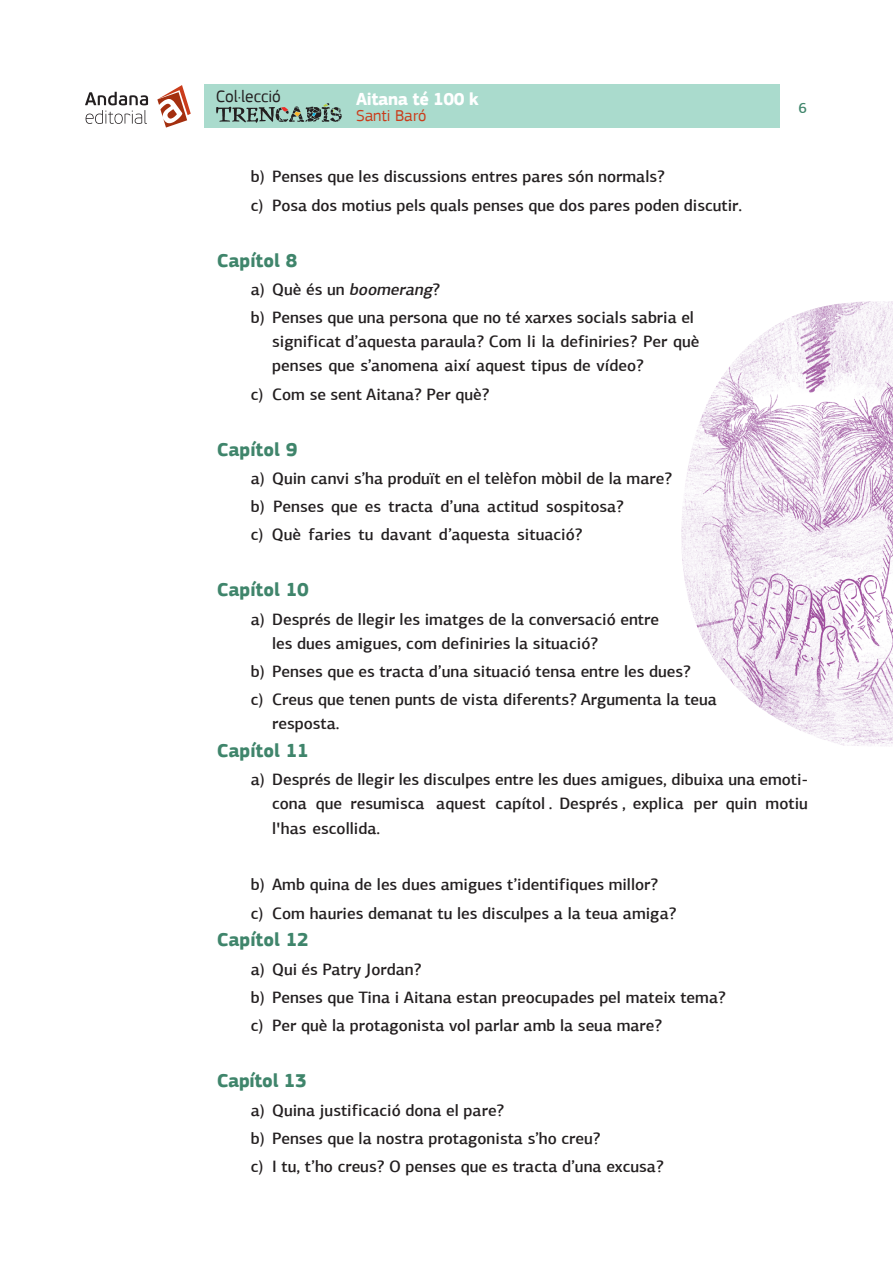
<style>
.page{position:relative;width:893px;height:1263px;background:#fff}
.page>*{position:absolute;margin:0;border:0;box-sizing:border-box;transform-origin:0 0}
.t1{font:700 19.5px "PF Square Sans Pro";color:#3f856b}
.t2{font:700 18px "PF Square Sans Pro";letter-spacing:-.025em;color:#fff}
.t3{font:17.25px "PF Square Sans Pro";color:#231f20}
.t4{font:500 16.5px/28.2px "PF Agora Sans Pro";color:#231f20}
.t5{font:16.5px "PF Square Sans Pro";color:#ca3c1b}
.t6{font:500 15px "PF Agora Sans Pro";color:#3f856b}
.s1{font-style:italic}
.s2{font-family:"Source Sans Pro";font-weight:600}
</style>
<div class="page">
<svg style="left:157px;top:85px;width:34px;height:43px"></svg>
<svg style="left:85px;top:92px;width:63px;height:32px"></svg>
<div style="left:204px;top:85px;width:576px;height:43px;background:#aadbcd"></div>
<svg style="left:216px;top:103px;width:126px;height:20px"></svg>
<img style="left:681px;top:301px;width:212px;height:445px">
<p class="t3" style="left:216px;top:86px;width:67px">Col·lecció</p>
<p class="t2" style="left:356px;top:88px;width:124px">Aitana té 100 k</p>
<p class="t5" style="left:356px;top:106px;width:72px">Santi Baró</p>
<p class="t6" style="left:798px;top:99px;width:10px">6</p>
<p class="t4" style="left:251px;top:163px;width:493px">b) Penses que les discussions entres pares són normals?<br>c) Posa dos motius pels quals penses que dos pares poden discutir.</p>
<p class="t1" style="left:217px;top:249px;width:82px">Capítol 8</p>
<p class="t4" style="left:251px;top:275px;width:445px">a ) Q u è é s u n <span class="s1">boomerang</span>?<br>b) Penses que una persona que no té xarxes socials sabria el</p>
<p class="t4" style="left:272px;top:330px;width:429px;line-height:24px">significat d’aquesta paraula? Com li la definiries? Per què penses que s’anomena així aquest tipus de vídeo?</p>
<p class="t4" style="left:251px;top:380px;width:240px">c) Com se sent Aitana? Per què?</p>
<p class="t1" style="left:217px;top:437px;width:82px">Capítol 9</p>
<p class="t4" style="left:251px;top:464px;width:423px">a) Quin canvi s’ha produït en el telèfon mòbil de la mare? b) Penses que es tracta d’una actitud sospitosa?<br>c) Què faries tu davant d’aquesta situació?</p>
<p class="t1" style="left:217px;top:578px;width:93px">Capítol 10</p>
<p class="t4" style="left:272px;top:607px;width:388px;line-height:24px;text-indent:-21px">a) Després de llegir les imatges de la conversació entre les dues amigues, com definiries la situació?</p>
<p class="t4" style="left:251px;top:657px;width:468px">b) Penses que es tracta d’una situació tensa entre les dues?<br>c) Creus que tenen punts de vista diferents? Argumenta la teua</p>
<p class="t4" style="left:272px;top:709px;width:69px">resposta.</p>
<p class="t1" style="left:217px;top:739px;width:93px">Capítol 11</p>
<p class="t4" style="left:272px;top:767px;width:537px;line-height:24.2px;text-align:justify;text-indent:-21px">a) Després de llegir les disculpes entre les dues amigues, dibuixa una emoti&shy;cona que resumisca aquest capítol . Després , explica per quin motiu l<span class="s2">'</span>has escollida.</p>
<p class="t4" style="left:251px;top:870px;width:427px">b) Amb quina de les dues amigues t’identifiques millor?<br>c) Com hauries demanat tu les disculpes a la teua amiga?</p>
<p class="t1" style="left:217px;top:928px;width:93px">Capítol 12</p>
<p class="t4" style="left:251px;top:955px;width:476px">a) Qui és Patry Jordan?<br>b) Penses que Tina i Aitana estan preocupades pel mateix tema? c) Per què la protagonista vol parlar amb la seua mare?</p>
<p class="t1" style="left:217px;top:1069px;width:91px">Capítol 13</p>
<p class="t4" style="left:251px;top:1096px;width:414px">a) Quina justificació dona el pare?<br>b) Penses que la nostra protagonista s’ho creu?<br>c) I tu, t’ho creus? O penses que es tracta d’una excusa?</p>
</div>
